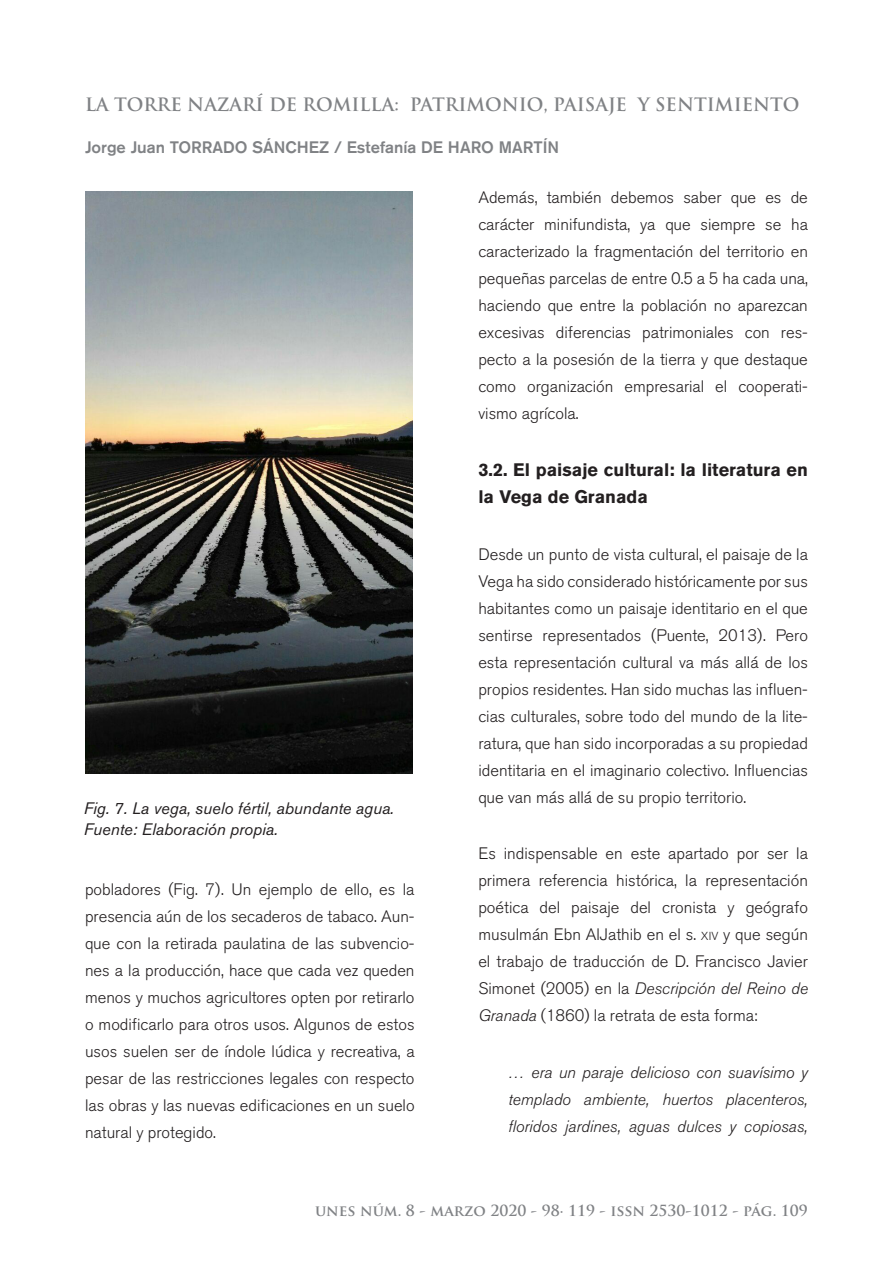
<style>
.page{position:relative;width:893px;height:1263px;background:#fff}
.page>*{position:absolute;margin:0;border:0;box-sizing:border-box;transform-origin:0 0}
.t1{font:700 18px "Trajan Pro";color:#808285}
.ladillo_2{font:700 18px/27px "Akzidenz Grotesk BQ";color:#231f20}
.cuerpo_de_texto{font:300 16.5px/27px "Akzidenz Grotesk BQ";color:#231f20;text-align:justify}
.destacado{font:italic 300 16.5px/27px "Akzidenz Grotesk BQ";color:#231f20;text-align:justify}
.pie{font:italic 16.5px/21px "Akzidenz Grotesk BQ";color:#231f20}
.t2{font:500 16.5px "Akzidenz Grotesk BQ";color:#808285}
.Título_H1{font:700 15px "Trajan Pro";color:#808285}
.s1{font-size:11.55px}
.s2{font-style:italic}
</style>
<div class="page">
<img style="left:85px;top:191px;width:327px;height:582px">
<p class="t1" style="left:85px;top:93px;width:716px">LA TORRE NAZARÍ DE ROMILLA: PATRIMONIO, PAISAJE Y S ENTIMIENTO</p>
<p class="t2" style="left:85px;top:137px;width:476px">Jorge Juan TORRADO SÁNCHEZ / Estefanía DE HARO MARTÍN</p>
<p class="cuerpo_de_texto" style="left:478px;top:184px;width:331px">Además, también debemos saber que es de carácter minifundista, ya que siempre se ha caracterizado la fragmentación del territorio en pequeñas parcelas de entre 0.5 a 5 ha cada una, haciendo que entre la población no aparezcan excesivas diferencias patrimoniales con res&shy;pecto a la posesión de la tierra y que destaque como organización empresarial el cooperati&shy;vismo agrícola.</p>
<p class="pie" style="left:84px;top:798px;width:312px">Fig. 7. La vega, suelo fértil, abundante agua.<br>Fuente: Elaboración propia.</p>
<p class="cuerpo_de_texto" style="left:85px;top:876px;width:331px">pobladores (Fig. 7). Un ejemplo de ello, es la presencia aún de los secaderos de tabaco. Aun&shy;que con la retirada paulatina de las subvencio&shy;nes a la producción, hace que cada vez queden menos y muchos agricultores opten por retirarlo o modificarlo para otros usos. Algunos de estos usos suelen ser de índole lúdica y recreativa, a pesar de las restricciones legales con respecto las obras y las nuevas edificaciones en un suelo natural y protegido.</p>
<p class="ladillo_2" style="left:478px;top:456px;width:331px">3.2. El paisaje cultural: la literatura en la Vega de Granada</p>
<p class="cuerpo_de_texto" style="left:478px;top:541px;width:331px">Desde un punto de vista cultural, el paisaje de la Vega ha sido considerado históricamente por sus habitantes como un paisaje identitario en el que sentirse representados (Puente, 2013). Pero esta representación cultural va más allá de los propios residentes. Han sido muchas las influen&shy;cias culturales, sobre todo del mundo de la lite&shy;ratura, que han sido incorporadas a su propiedad identitaria en el imaginario colectivo. Influencias que van más allá de su propio territorio.</p>
<p class="cuerpo_de_texto" style="left:478px;top:840px;width:331px">Es indispensable en este apartado por ser la primera referencia histórica, la representación poética del paisaje del cronista y geógrafo musulmán Ebn AlJathib en el s. <span class="s1">xiv</span> y que según el trabajo de traducción de D. Francisco Javier Simonet (2005) en la <span class="s2">Descripción del Reino de Granada</span> (1860) la retrata de esta forma:</p>
<p class="destacado" style="left:508px;top:1059px;width:301px">… era un paraje delicioso con suavísimo y templado ambiente, huertos placenteros, floridos jardines, aguas dulces y copiosas,</p>
<p class="Título_H1" style="left:315px;top:1201px;width:494px">unes núm. 8 - marzo 2020 - 98· 119 - issn 2530-1012 - pág. 109</p>
</div>
